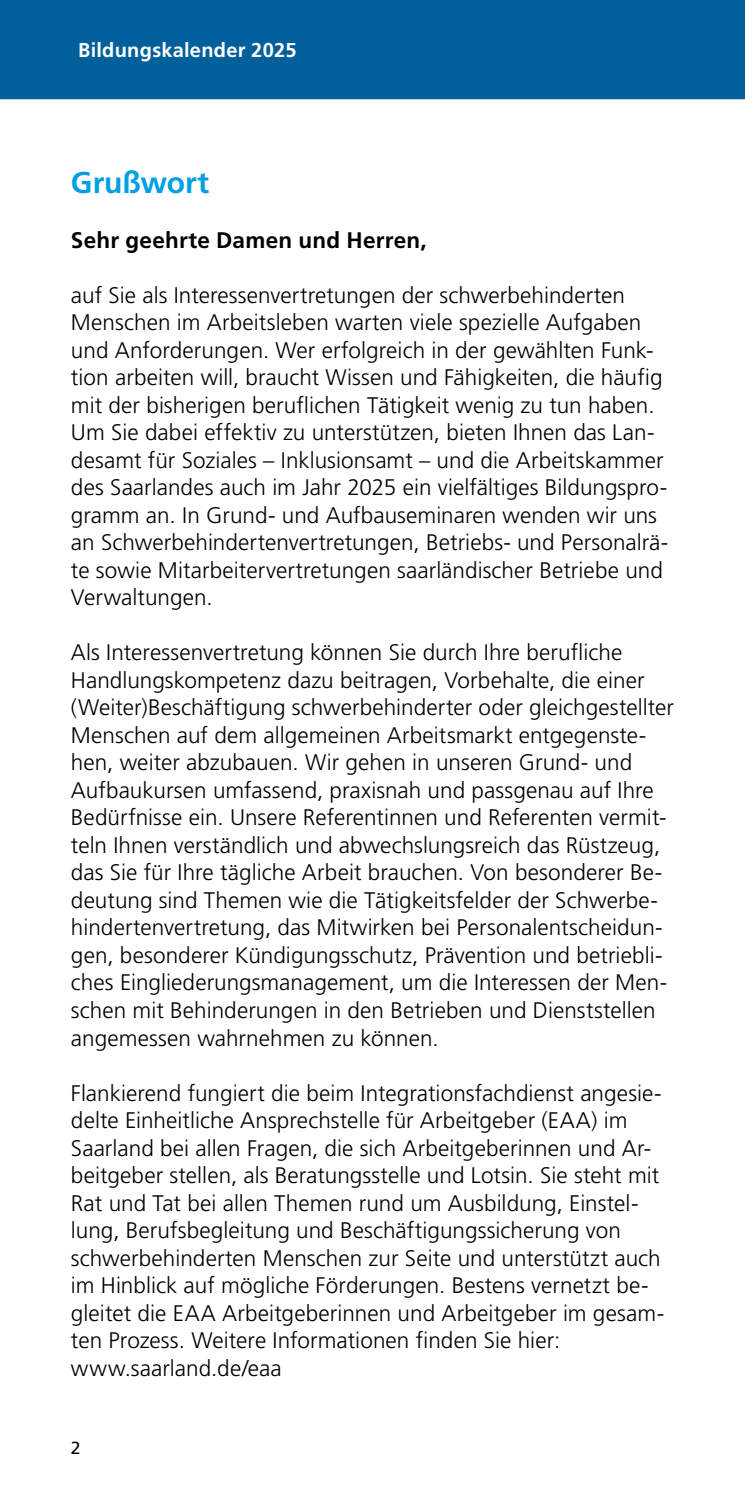
<style>
.page{position:relative;width:745px;height:1489px;background:#fff}
.page>*{position:absolute;margin:0;border:0;box-sizing:border-box;transform-origin:0 0}
.t1{font:700 30px "Frutiger LT Pro";letter-spacing:-.005em;color:#009fe3}
.t2{font:300 22.5px/27.5px "Frutiger LT Pro";letter-spacing:.005em;color:#000}
.t3{font:700 22.5px "Frutiger LT Pro";letter-spacing:.01em;color:#000}
.t4{font:700 20px "Frutiger LT Pro";letter-spacing:.015em;color:#fff}
.t5{font:17.5px "Frutiger LT Pro";color:#000}
</style>
<div class="page">
<div style="left:0;top:0;width:744px;height:99px;background:#00609c"></div>
<p class="t4" style="left:78px;top:38px;width:220px">Bildungskalender 2025</p>
<h1 class="t1" style="left:71px;top:164px;width:139px">Grußwort</h1>
<p class="t3" style="left:71px;top:226px;width:357px">Sehr geehrte Damen und Herren,</p>
<p class="t2" style="left:71px;top:281px;width:598px">auf Sie als Interessenvertretungen der schwerbehinderten Menschen im Arbeitsleben warten viele spezielle Aufgaben und Anforderungen. Wer erfolgreich in der gewählten Funk&shy;tion arbeiten will, braucht Wissen und Fähigkeiten, die häufig mit der bisherigen beruflichen Tätigkeit wenig zu tun haben.<br>Um Sie dabei effektiv zu unterstützen, bieten Ihnen das Lan&shy;desamt für Soziales – Inklusionsamt – und die Arbeitskammer des Saarlandes auch im Jahr 2025 ein vielfältiges Bildungspro&shy;gramm an. In Grund- und Aufbauseminaren wenden wir uns an Schwerbehindertenvertretungen, Betriebs- und Personalrä&shy;te sowie Mitarbeitervertretungen saarländischer Betriebe und Verwaltungen.</p>
<p class="t2" style="left:71px;top:639px;width:604px">Als Interessenvertretung können Sie durch Ihre berufliche Handlungskompetenz dazu beitragen, Vorbehalte, die einer (Weiter)Beschäftigung schwerbehinderter oder gleichgestellter Menschen auf dem allgemeinen Arbeitsmarkt entgegenste&shy;hen, weiter abzubauen. Wir gehen in unseren Grund- und Aufbaukursen umfassend, praxisnah und passgenau auf Ihre Bedürfnisse ein. Unsere Referentinnen und Referenten vermit&shy;teln Ihnen verständlich und abwechslungsreich das Rüstzeug, das Sie für Ihre tägliche Arbeit brauchen. Von besonderer Be&shy;deutung sind Themen wie die Tätigkeitsfelder der Schwerbe&shy;hindertenvertretung, das Mitwirken bei Personalentscheidun&shy;gen, besonderer Kündigungsschutz, Prävention und betriebli&shy;ches Eingliederungsmanagement, um die Interessen der Men&shy;schen mit Behinderungen in den Betrieben und Dienststellen angemessen wahrnehmen zu können.</p>
<p class="t2" style="left:71px;top:1079px;width:594px">Flankierend fungiert die beim Integrationsfachdienst angesie&shy;delte Einheitliche Ansprechstelle für Arbeitgeber (EAA) im Saarland bei allen Fragen, die sich Arbeitgeberinnen und Ar&shy;beitgeber stellen, als Beratungsstelle und Lotsin. Sie steht mit Rat und Tat bei allen Themen rund um Ausbildung, Einstel&shy;lung, Berufsbegleitung und Beschäftigungssicherung von schwerbehinderten Menschen zur Seite und unterstützt auch im Hinblick auf mögliche Förderungen. Bestens vernetzt be&shy;gleitet die EAA Arbeitgeberinnen und Arbeitgeber im gesam&shy;ten Prozess. Weitere Informationen finden Sie hier: www.saarland.de/eaa</p>
<p class="t5" style="left:71px;top:1436px;width:11px">2</p>
</div>
